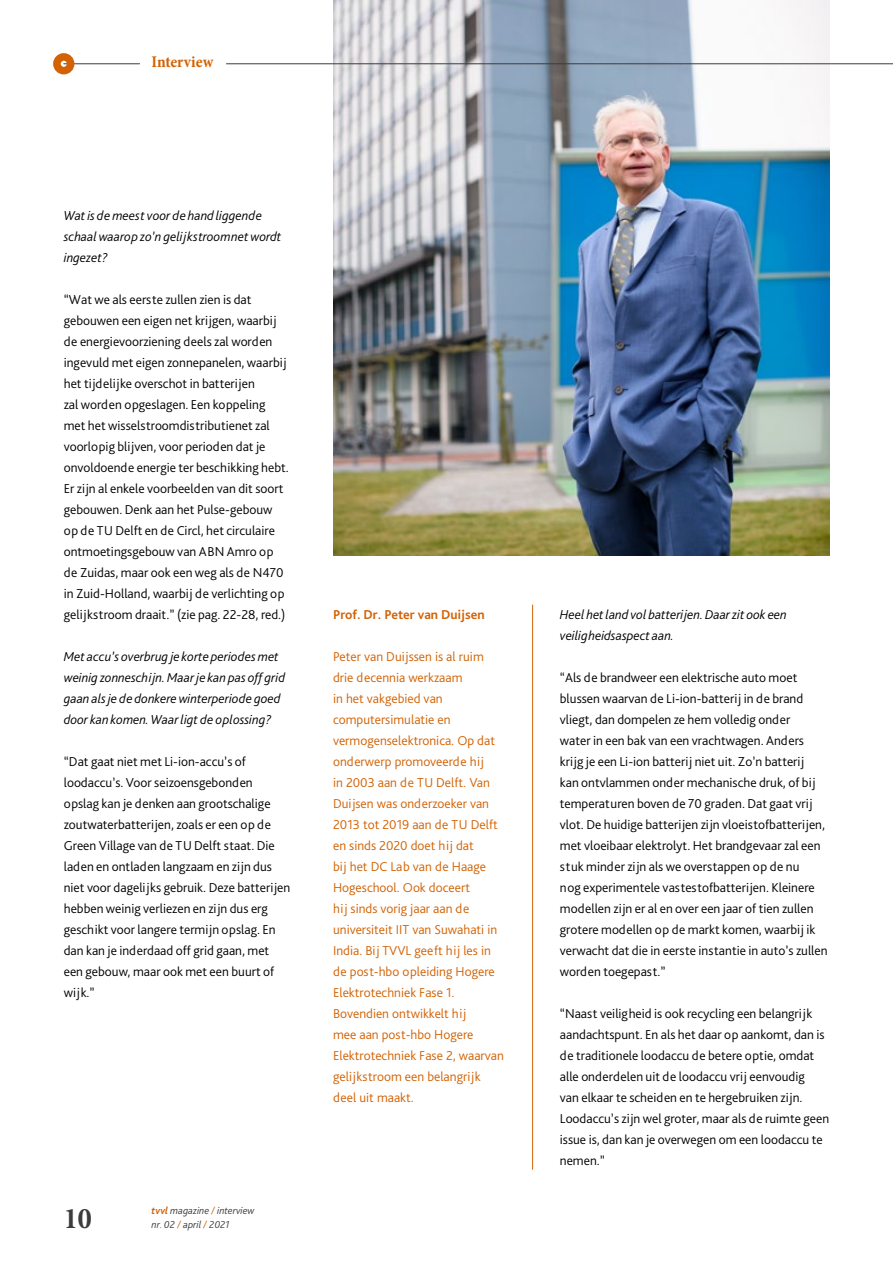
<style>
.page{position:relative;width:893px;height:1263px;background:#fff}
.page>*{position:absolute;margin:0;border:0;box-sizing:border-box;transform-origin:0 0}
.t1{font:700 condensed 30px "Minion Pro";color:#3c3c3b}
.t2{font:700 condensed 16.5px "Minion Pro";letter-spacing:-.005em;color:#d26203}
.t3{font:300 13.5px/21px "Bliss Pro";color:#000}
.t4{font:300 13.5px/21px "Bliss Pro";color:#d26203}
.t5{font:italic 300 13.5px/21px "Bliss Pro";color:#000}
.t6{font:700 13.5px "Bliss Pro";color:#d26203}
.t7{font:italic 300 10.5px/13.5px "Bliss Pro";color:#3c3c3b}
.s1{font-weight:700;color:#d26203}
.s2{color:#d26203}
</style>
<div class="page">
<img style="left:333px;top:0;width:496px;height:556px">
<hr style="left:64px;top:63px;width:76px;height:1px;background:#3c3c3b">
<div style="left:53px;top:53px;width:21px;height:21px;border:8px solid #d26203;border-radius:50%"></div>
<hr style="left:532px;top:605px;width:1px;height:564px;background:#d26203">
<hr style="left:226px;top:63px;width:667px;height:1px;background:#3c3c3b">
<p class="t2" style="left:152px;top:51px;width:63px">Interview</p>
<p class="t5" style="left:64px;top:204px;width:219px">Wat is de meest voor de hand liggende schaal waarop zo’n gelijkstroomnet wordt ingezet?</p>
<p class="t3" style="left:64px;top:288px;width:227px">“Wat we als eerste zullen zien is dat gebouwen een eigen net krijgen, waarbij de energievoorziening deels zal worden ingevuld met eigen zonnepanelen, waarbij het tijdelijke overschot in batterijen<br>zal worden opgeslagen. Een koppeling met het wisselstroomdistributienet zal voorlopig blijven, voor perioden dat je onvoldoende energie ter beschikking hebt.<br>Er zijn al enkele voorbeelden van dit soort gebouwen. Denk aan het Pulse-gebouw op de TU Delft en de Circl, het circulaire ontmoetingsgebouw van ABN Amro op de Zuidas, maar ook een weg als de N470 in Zuid-Holland, waarbij de verlichting op gelijkstroom draait.” (zie pag. 22-28, red.)</p>
<p class="t5" style="left:64px;top:645px;width:223px">Met accu’s overbrug je korte periodes met weinig zonneschijn. Maar je kan pas off grid gaan als je de donkere winterperiode goed door kan komen. Waar ligt de oplossing?</p>
<p class="t3" style="left:64px;top:750px;width:228px">“Dat gaat niet met Li-ion-accu’s of loodaccu’s. Voor seizoensgebonden opslag kan je denken aan grootschalige zoutwaterbatterijen, zoals er een op de Green Village van de TU Delft staat. Die laden en ontladen langzaam en zijn dus niet voor dagelijks gebruik. Deze batterijen hebben weinig verliezen en zijn dus erg geschikt voor langere termijn opslag. En dan kan je inderdaad off grid gaan, met een gebouw, maar ook met een buurt of wijk.”</p>
<h1 class="t1" style="left:64px;top:1197px;width:29px">10</h1>
<p class="t7" style="left:152px;top:1204px;width:104px"><span class="s1">tvvl</span> magazine <span class="s2">/</span> interview nr<span class="s2">.</span> 02 <span class="s2">/</span> april <span class="s2">/</span> 2021</p>
<p class="t6" style="left:333px;top:606px;width:153px">Prof. Dr. Peter van Duijsen</p>
<p class="t4" style="left:333px;top:646px;width:172px">Peter van Duijssen is al ruim drie decennia werkzaam<br>in het vakgebied van computersimulatie en vermogenselektronica. Op dat onderwerp promoveerde hij<br>in 2003 aan de TU Delft. Van<br>Duijsen was onderzoeker van<br>2013 tot 2019 aan de TU Delft en sinds 2020 doet hij dat<br>bij het DC Lab van de Haage<br>Hogeschool. Ook doceert<br>hij sinds vorig jaar aan de universiteit IIT van Suwahati in<br>India. Bij TVVL geeft hij les in de post-hbo opleiding Hogere<br>Elektrotechniek Fase 1.<br>Bovendien ontwikkelt hij<br>mee aan post-hbo Hogere<br>Elektrotechniek Fase 2, waarvan gelijkstroom een belangrijk deel uit maakt.</p>
<p class="t5" style="left:560px;top:603px;width:228px">Heel het land vol batterijen. Daar zit ook een veiligheidsaspect aan.</p>
<p class="t3" style="left:560px;top:666px;width:269px">“Als de brandweer een elektrische auto moet blussen waarvan de Li-ion-batterij in de brand vliegt, dan dompelen ze hem volledig onder<br>water in een bak van een vrachtwagen. Anders krijg je een Li-ion batterij niet uit. Zo’n batterij<br>kan ontvlammen onder mechanische druk, of bij temperaturen boven de 70 graden. Dat gaat vrij vlot. De huidige batterijen zijn vloeistofbatterijen, met vloeibaar elektrolyt. Het brandgevaar zal een stuk minder zijn als we overstappen op de nu<br>nog experimentele vastestofbatterijen. Kleinere modellen zijn er al en over een jaar of tien zullen grotere modellen op de markt komen, waarbij ik verwacht dat die in eerste instantie in auto’s zullen worden toegepast.”</p>
<p class="t3" style="left:560px;top:1003px;width:271px">“Naast veiligheid is ook recycling een belangrijk aandachtspunt. En als het daar op aankomt, dan is de traditionele loodaccu de betere optie, omdat alle onderdelen uit de loodaccu vrij eenvoudig<br>van elkaar te scheiden en te hergebruiken zijn.<br>Loodaccu’s zijn wel groter, maar als de ruimte geen issue is, dan kan je overwegen om een loodaccu te nemen.”</p>
</div>
